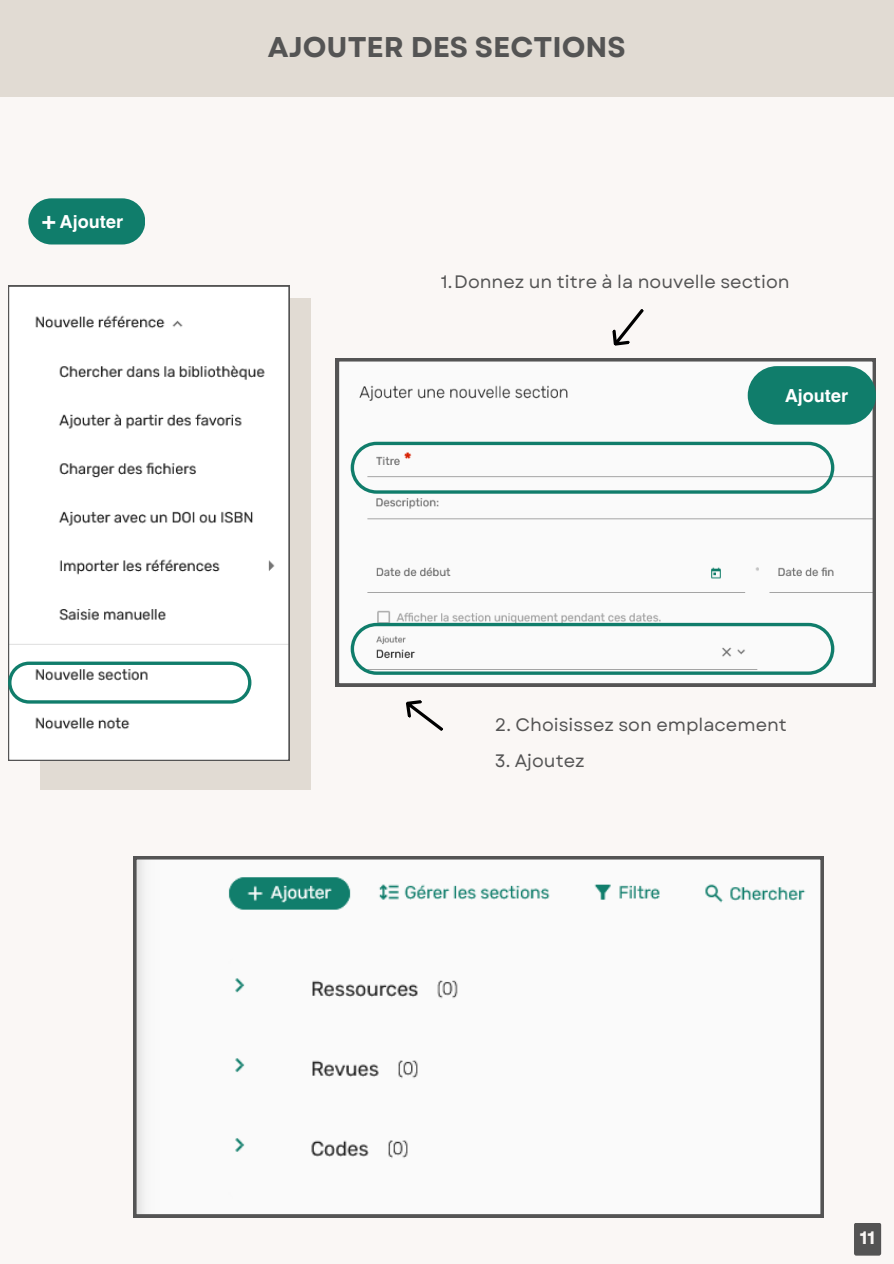
<style>
.page{position:relative;width:894px;height:1264px;background:#fff}
.page>*{position:absolute;margin:0;border:0;box-sizing:border-box;transform-origin:0 0}
.t1{font:700 28.5px "Garet";color:#545454}
.t2{font:700 25.35px "Helvetica World";color:#fff}
.t3{font:18px "Garet";color:#545454}
.t4{font:700 18px "Helvetica World";color:#fff}
.t5{font:700 18px "Garet";color:#faf7f5}
</style>
<div class="page">
<div style="left:0;top:0;width:893px;height:1263px;background:#faf7f5"></div>
<div style="left:40px;top:298px;width:270px;height:491px;background:#e1dbd3"></div>
<svg style="left:8px;top:286px;width:281px;height:474px;background:#f5f6f6"></svg>
<svg style="left:8px;top:661px;width:243px;height:42px;background:#cfe1de"></svg>
<svg style="left:336px;top:358px;width:539px;height:328px"></svg>
<div style="left:747px;top:366px;width:128px;height:58px;background:#107d6b;border-radius:29px"></div>
<svg style="left:350px;top:442px;width:484px;height:51px"></svg>
<svg style="left:612px;top:309px;width:32px;height:37px"></svg>
<svg style="left:406px;top:700px;width:37px;height:31px"></svg>
<svg style="left:350px;top:623px;width:484px;height:51px"></svg>
<svg style="left:133px;top:856px;width:690px;height:361px"></svg>
<div style="left:0;top:0;width:893px;height:96px;background:#e1dbd3"></div>
<div style="left:28px;top:198px;width:117px;height:46px;background:#107d6b;border-radius:23px"></div>
<div style="left:853px;top:1222px;width:27px;height:33px;background:#545454;border-radius:2px"></div>
<p class="t2" style="left:41px;top:199px;width:16px">+</p>
<h2 class="t4" style="left:60px;top:206px;width:65px">Ajouter</h2>
<p class="t1" style="left:268px;top:27px;width:359px">AJOUTER DES SECTIONS</p>
<p class="t3" style="left:441px;top:268px;width:350px">1.Donnez un titre à la nouvelle section</p>
<p class="t4" style="left:784px;top:381px;width:65px">Ajouter</p>
<p class="t3" style="left:494px;top:712px;width:293px">2. Choisissez son emplacement</p>
<p class="t3" style="left:494px;top:748px;width:91px">3. Ajoutez</p>
<p class="t5" style="left:859px;top:1224px;width:17px">11</p>
</div>
